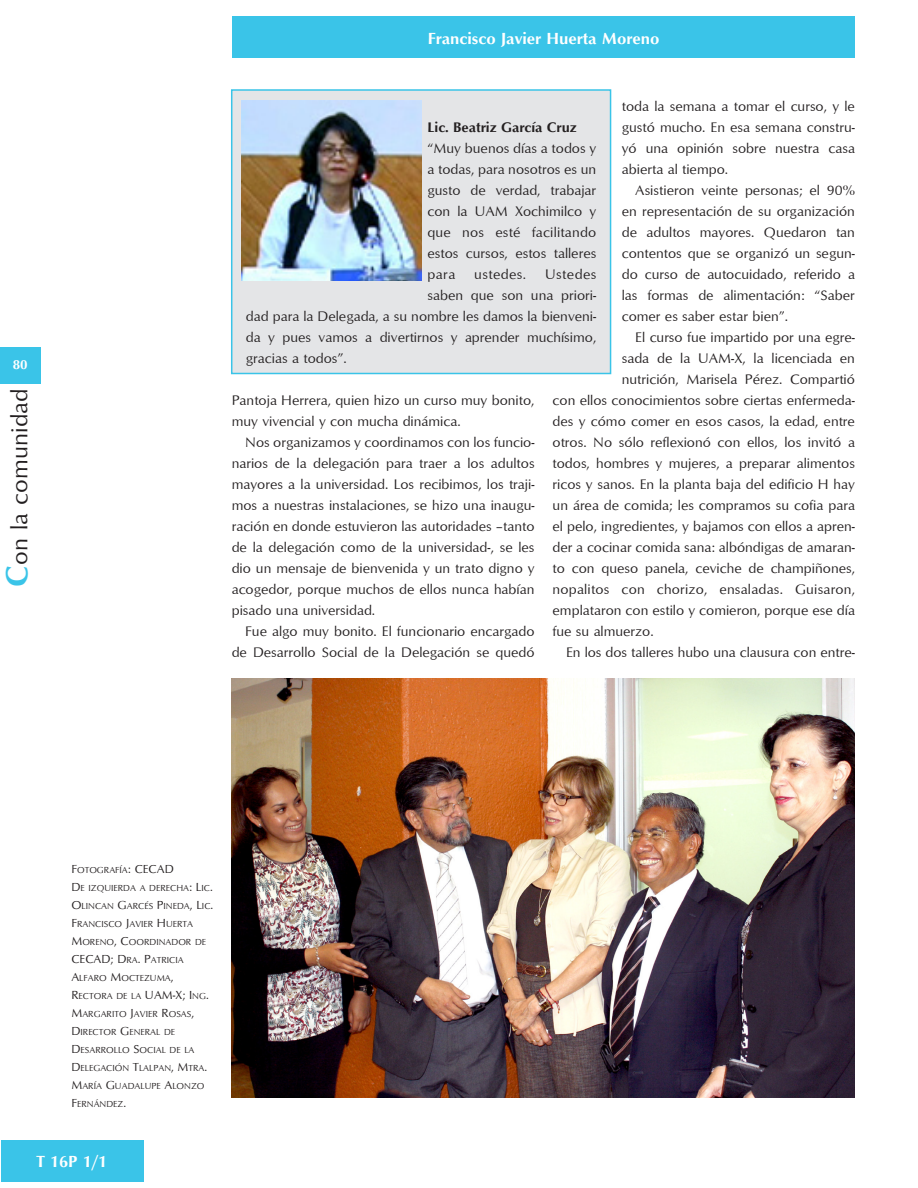
<style>
.page{position:relative;width:918px;height:1188px;background:#fff}
.page>*{position:absolute;margin:0;border:0;box-sizing:border-box;transform-origin:0 0}
.t1{font:24px "Optimum";letter-spacing:.01em;color:#231f20}
.t2{font:700 16.5px "Optimum";color:#fff}
.cuerpo_de_texto{font:14.25px/21px "Optimum";color:#231f20;text-align:justify}
.cuerpo_de_textosin_s{font:14.25px/21px "Optimum";color:#231f20}
.cuerpo_de_textosin_s-2{font:14.25px "Optimum";letter-spacing:.03em;color:#231f20}
.folio{font:700 13.5px "Optimum";color:#fff}
.pies_de_foto{font:12px "Optimum";color:#231f20}
.pies_de_foto-2{font:9px/18px "Optimum";color:#231f20}
.s1{font-weight:700}
.s2{font-weight:700;font-size:31.5px;color:#3ac4e8}
.s3{font-size:12px}
.s4{font-size:9px}
</style>
<div class="page">
<div style="left:0;top:348px;width:41px;height:36px;background:#3ac4e8"></div>
<div style="left:232px;top:16px;width:623px;height:42px;background:#3ac4e8"></div>
<div style="left:1px;top:1140px;width:142px;height:42px;background:#3ac4e8"></div>
<div style="left:232px;top:90px;width:379px;height:284px;background:#e4e5e7"></div>
<div style="left:231px;top:89px;width:380px;height:285px;border:2px solid #3ac4e8"></div>
<img style="left:242px;top:101px;width:180px;height:180px">
<img style="left:232px;top:678px;width:623px;height:420px">
<p class="t2" style="left:428px;top:28px;width:233px">Francisco Javier Huerta Moreno</p>
<p class="cuerpo_de_texto" style="left:622px;top:95px;width:235px">toda la semana a tomar el curso, y le gustó mucho. En esa semana constru&shy;yó una opinión sobre nuestra casa abierta al tiempo.</p>
<p class="cuerpo_de_texto" style="left:622px;top:179px;width:235px;text-indent:14px">Asistieron veinte personas; el 90% en representación de su organización de adultos mayores. Quedaron tan contentos que se organizó un segun&shy;do curso de autocuidado, referido a las formas de alimentación: “Saber comer es saber estar bien”.</p>
<p class="cuerpo_de_texto" style="left:635px;top:326px;width:221px">El curso fue impartido por una egre-</p>
<p class="cuerpo_de_texto" style="left:622px;top:347px;width:235px">sada de la UAM-X, la licenciada en</p>
<p class="cuerpo_de_texto" style="left:622px;top:368px;width:235px">nutrición, Marisela Pérez. Compartió</p>
<p class="cuerpo_de_texto" style="left:553px;top:389px;width:304px">con ellos conocimientos sobre ciertas enfermeda-</p>
<p class="cuerpo_de_texto" style="left:553px;top:410px;width:304px">des y cómo comer en esos casos, la edad, entre</p>
<p class="cuerpo_de_texto" style="left:553px;top:431px;width:304px">otros. No sólo reflexionó con ellos, los invitó a</p>
<p class="cuerpo_de_texto" style="left:553px;top:452px;width:304px">todos, hombres y mujeres, a preparar alimentos</p>
<p class="cuerpo_de_texto" style="left:553px;top:473px;width:304px">ricos y sanos. En la planta baja del edificio H hay</p>
<p class="cuerpo_de_texto" style="left:553px;top:494px;width:304px">un área de comida; les compramos su cofia para</p>
<p class="cuerpo_de_texto" style="left:553px;top:515px;width:304px">el pelo, ingredientes, y bajamos con ellos a apren-</p>
<p class="cuerpo_de_texto" style="left:553px;top:536px;width:304px">der a cocinar comida sana: albóndigas de amaran-</p>
<p class="cuerpo_de_texto" style="left:553px;top:557px;width:304px">to con queso panela, ceviche de champiñones,</p>
<p class="cuerpo_de_texto" style="left:553px;top:578px;width:304px">nopalitos con chorizo, ensaladas. Guisaron,</p>
<p class="cuerpo_de_texto" style="left:553px;top:599px;width:304px">emplataron con estilo y comieron, porque ese día</p>
<p class="cuerpo_de_texto" style="left:553px;top:620px;width:103px">fue su almuerzo.</p>
<p class="cuerpo_de_texto" style="left:566px;top:641px;width:290px">En los dos talleres hubo una clausura con entre-</p>
<p class="cuerpo_de_textosin_s" style="left:428px;top:116px;width:170px"><span class="s1">Lic. Beatriz García Cruz </span>“Muy buenos días a todos y a todas, para nosotros es un gusto de verdad, trabajar con la UAM Xochimilco y que nos esté facilitando estos cursos, estos talleres para</p>
<p class="cuerpo_de_textosin_s-2" style="left:474px;top:265px;width:53px">ustedes.</p>
<p class="cuerpo_de_textosin_s-2" style="left:545px;top:265px;width:53px">Ustedes</p>
<p class="cuerpo_de_textosin_s" style="left:428px;top:284px;width:170px">saben que son una priori-</p>
<p class="cuerpo_de_textosin_s" style="left:246px;top:305px;width:352px">dad para la Delegada, a su nombre les damos la bienveni-</p>
<p class="cuerpo_de_textosin_s" style="left:246px;top:326px;width:352px">da y pues vamos a divertirnos y aprender muchísimo,</p>
<p class="cuerpo_de_textosin_s" style="left:246px;top:347px;width:102px">gracias a todos”.</p>
<p class="folio" style="left:13px;top:357px;width:16px">80</p>
<h1 class="t1" style="left:5px;top:587px;width:200px;rotate:-90deg"><span class="s2">C</span>on la comunidad</h1>
<p class="cuerpo_de_texto" style="left:232px;top:389px;width:304px">Pantoja Herrera, quien hizo un curso muy bonito, muy vivencial y con mucha dinámica.</p>
<p class="cuerpo_de_texto" style="left:232px;top:431px;width:304px;text-indent:14px">Nos organizamos y coordinamos con los funcio&shy;narios de la delegación para traer a los adultos mayores a la universidad. Los recibimos, los traji&shy;mos a nuestras instalaciones, se hizo una inaugu&shy;ración en donde estuvieron las autoridades –tanto de la delegación como de la universidad-, se les dio un mensaje de bienvenida y un trato digno y acogedor, porque muchos de ellos nunca habían pisado una universidad.</p>
<p class="cuerpo_de_texto" style="left:232px;top:620px;width:304px;text-align:right">Fue algo muy bonito. El funcionario encargado de Desarrollo Social de la Delegación se quedó</p>
<p class="pies_de_foto-2" style="left:71px;top:861px;width:102px"><span class="s3">F</span>OTOGRAFÍA<span class="s3">: CECAD</span></p>
<p class="pies_de_foto-2" style="left:71px;top:879px;width:143px"><span class="s3">D</span>E IZQUIERDA A DERECHA<span class="s3">: L</span>IC<span class="s3">.<br>O</span>LINCAN <span class="s3">G</span>ARCÉS <span class="s3">P</span>INEDA<span class="s3">, L</span>IC<span class="s3">.<br>F</span>RANCISCO <span class="s3">J</span>AVIER <span class="s3">H</span> UERTA<br><span class="s3">M</span>ORENO<span class="s3">, C</span>OORDINADOR DE</p>
<p class="pies_de_foto" style="left:71px;top:952px;width:113px">CECAD; D <span class="s4">RA</span>. P<span class="s4">ATRICIA</span></p>
<p class="pies_de_foto-2" style="left:71px;top:969px;width:139px"><span class="s3">A</span>LFARO <span class="s3">M</span>OCTEZUMA<span class="s3">,<br>R</span>ECTORA DE LA <span class="s3">UAM-X; I</span> NG<span class="s3">.<br>M</span>ARGARITO <span class="s3">J</span>AVIER <span class="s3">R</span>OSAS<span class="s3">,<br>D</span>IRECTOR <span class="s3">G</span> ENERAL DE<br><span class="s3">D</span> ESARROLLO <span class="s3">S</span>OCIAL DE LA<br><span class="s3">D</span> ELEGACIÓN <span class="s3">T</span>LALPAN<span class="s3">, M</span>TRA<span class="s3">.<br>M</span>ARÍA <span class="s3">G</span> UADALUPE <span class="s3">A</span>LONZO<br><span class="s3">F</span>ERNÁNDEZ<span class="s3">.</span></p>
<p class="t2" style="left:37px;top:1152px;width:72px">T 16P 1/1</p>
</div>
